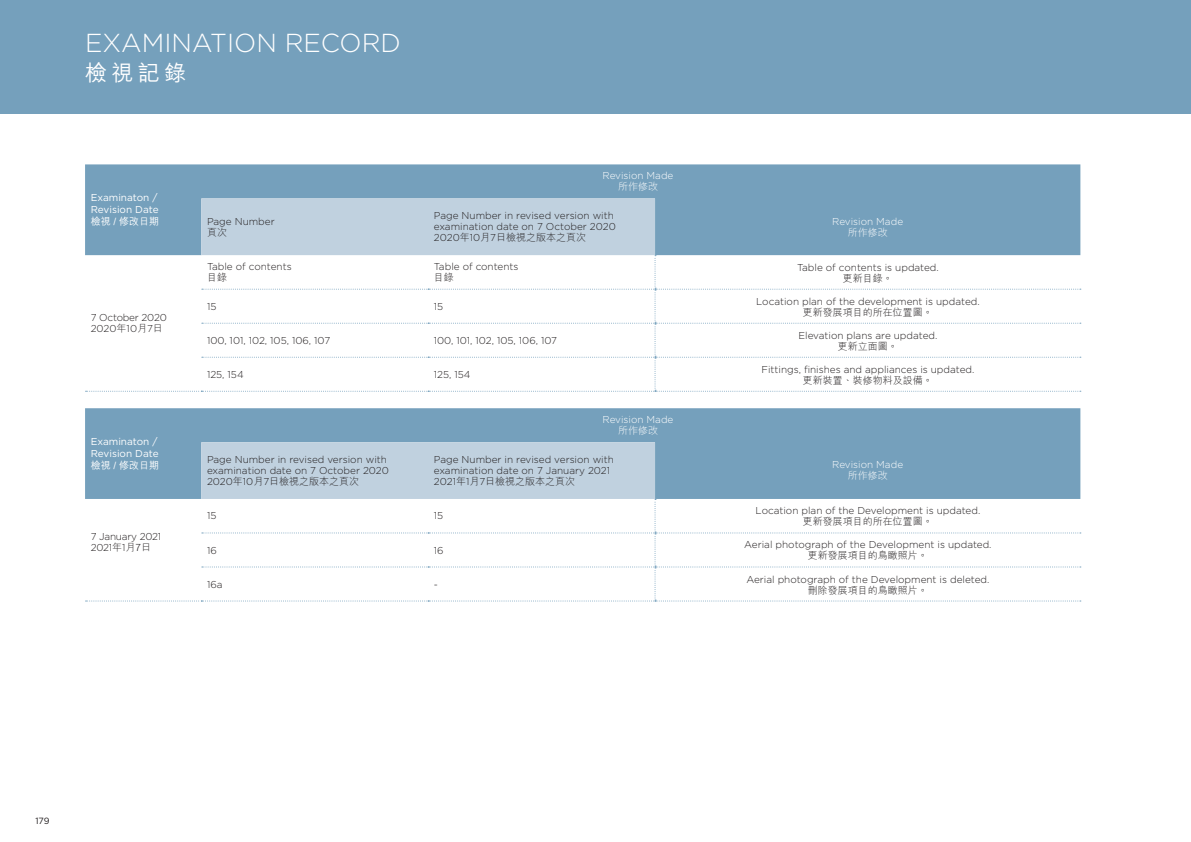
<style>
.page{position:relative;width:1191px;height:842px;background:#fff}
.page>*{position:absolute;margin:0;border:0;box-sizing:border-box;transform-origin:0 0}
.t1{font:300 26px "Gotham";color:#fff}
.t2{font:500 22px "M Hei HK";color:#fff}
.t3{font:300 10px/11px "Gotham";color:#231f20}
.t4{font:300 10px "M Hei HK";color:#231f20}
.t5{font:300 10px "Gotham";letter-spacing:-.005em;color:#fff}
.t6{font:10px/12px "Gotham";color:#fff}
.t7{font:300 10px/11px "Gotham";letter-spacing:-.02em;color:#231f20}
.t8{font:300 10px "M Hei HK";color:#fff}
.t9{font:500 10px "M Hei HK";color:#fff}
.t10{font:9px "Gotham";color:#231f20}
.s1{font-family:"Gotham"}
.s2{font-family:"M Hei HK"}
</style>
<div class="page">
<div style="left:0;top:0;width:1191px;height:113px;background:#75a0bc"></div>
<svg style="left:85px;top:164px;width:995px;height:335px;background:#7fa7c1"></svg>
<svg style="left:201px;top:198px;width:454px;height:301px;background:#b6cbdb"></svg>
<svg style="left:86px;top:255px;width:995px;height:137px"></svg>
<svg style="left:86px;top:499px;width:995px;height:102px"></svg>
<h1 class="t1" style="left:85px;top:26px;width:317px">Examination Record</h1>
<h2 class="t2" style="left:85px;top:57px;width:103px">檢視記錄</h2>
<p class="t6" style="left:91px;top:191px;width:69px">Examinaton /<br>Revision Date</p>
<p class="t9" style="left:91px;top:214px;width:70px">檢視 / 修改日期</p>
<p class="t3" style="left:207px;top:215px;width:69px">Page N umber</p>
<p class="t4" style="left:207px;top:225px;width:21px">頁次</p>
<p class="t3" style="left:207px;top:261px;width:86px">Table of contents</p>
<p class="t4" style="left:207px;top:270px;width:21px">目錄</p>
<p class="t5" style="left:602px;top:169px;width:72px">Revision Made</p>
<p class="t8" style="left:618px;top:180px;width:41px">所作修改</p>
<p class="t3" style="left:434px;top:210px;width:183px">Page N umber in revised version with examination date on 7 October 2020</p>
<p class="t4" style="left:434px;top:230px;width:154px"><span class="s1">2020</span>年<span class="s1">10</span>月<span class="s1">7</span>日檢視之版本之頁次</p>
<p class="t3" style="left:434px;top:261px;width:86px">Table of contents</p>
<p class="t4" style="left:434px;top:270px;width:21px">目錄</p>
<p class="t5" style="left:832px;top:215px;width:72px">Revision Made</p>
<p class="t8" style="left:847px;top:225px;width:41px">所作修改</p>
<p class="t3" style="left:797px;top:261px;width:143px">Table of contents is updated.</p>
<p class="t4" style="left:843px;top:271px;width:51px">更新目錄。</p>
<p class="t7" style="left:91px;top:312px;width:78px">7 October 2020<br>2020<span class="s2">年</span>10<span class="s2">月</span>7<span class="s2">日</span></p>
<p class="t6" style="left:91px;top:435px;width:69px">Examinaton /<br>Revision Date</p>
<p class="t9" style="left:91px;top:458px;width:70px">檢視 / 修改日期</p>
<p class="t7" style="left:91px;top:531px;width:72px">7 January 2021<br>2021<span class="s2">年</span>1<span class="s2">月7日</span></p>
<p class="t3" style="left:207px;top:300px;width:11px">15</p>
<p class="t3" style="left:434px;top:300px;width:11px">15</p>
<p class="t3" style="left:756px;top:295px;width:225px">Location plan of the development is updated.</p>
<p class="t4" style="left:803px;top:305px;width:131px">更新發展項目的所在位置圖。</p>
<p class="t3" style="left:207px;top:334px;width:125px">100, 101, 102, 105, 106, 107</p>
<p class="t3" style="left:434px;top:334px;width:125px">100, 101, 102, 105, 106, 107</p>
<p class="t3" style="left:798px;top:329px;width:140px">Elevation plans are updated.</p>
<p class="t4" style="left:838px;top:339px;width:61px">更新立面圖。</p>
<p class="t3" style="left:207px;top:368px;width:38px">125, 154</p>
<p class="t3" style="left:434px;top:368px;width:38px">125, 154</p>
<p class="t3" style="left:761px;top:363px;width:214px">Fittings, finishes and appliances is updated.</p>
<p class="t4" style="left:803px;top:373px;width:131px">更新裝置、裝修物料及設備。</p>
<p class="t5" style="left:602px;top:413px;width:72px">Revision Made</p>
<p class="t8" style="left:618px;top:423px;width:41px">所作修改</p>
<p class="t3" style="left:207px;top:454px;width:183px">Page N umber in revised version with examination date on 7 October 2020</p>
<p class="t4" style="left:207px;top:474px;width:154px"><span class="s1">2020</span>年<span class="s1">10</span>月<span class="s1">7</span>日檢視之版本之頁次</p>
<p class="t3" style="left:434px;top:454px;width:181px">Page N umber in revised version with examination date on 7 January 2021</p>
<p class="t4" style="left:434px;top:474px;width:143px"><span class="s1">2021</span>年<span class="s1">1</span>月<span class="s1">7</span>日檢視之版本之頁次</p>
<p class="t5" style="left:832px;top:458px;width:72px">Revision Made</p>
<p class="t8" style="left:847px;top:469px;width:41px">所作修改</p>
<p class="t3" style="left:207px;top:510px;width:11px">15</p>
<p class="t3" style="left:434px;top:510px;width:11px">15</p>
<p class="t3" style="left:755px;top:505px;width:226px">Location plan of the Development is updated.</p>
<p class="t4" style="left:803px;top:515px;width:131px">更新發展項目的所在位置圖。</p>
<p class="t3" style="left:207px;top:544px;width:11px">16</p>
<p class="t3" style="left:434px;top:544px;width:11px">16</p>
<p class="t3" style="left:744px;top:539px;width:249px">Aerial photograph of the Development is updated.</p>
<p class="t4" style="left:808px;top:549px;width:121px">更新發展項目的鳥瞰照片。</p>
<p class="t3" style="left:207px;top:578px;width:17px">16a</p>
<p class="t3" style="left:434px;top:578px;width:6px">-</p>
<p class="t3" style="left:746px;top:573px;width:244px">Aerial photograph of the Development is deleted.</p>
<p class="t4" style="left:808px;top:583px;width:121px">刪除發展項目的鳥瞰照片。</p>
<p class="t10" style="left:35px;top:815px;width:16px">179</p>
</div>
